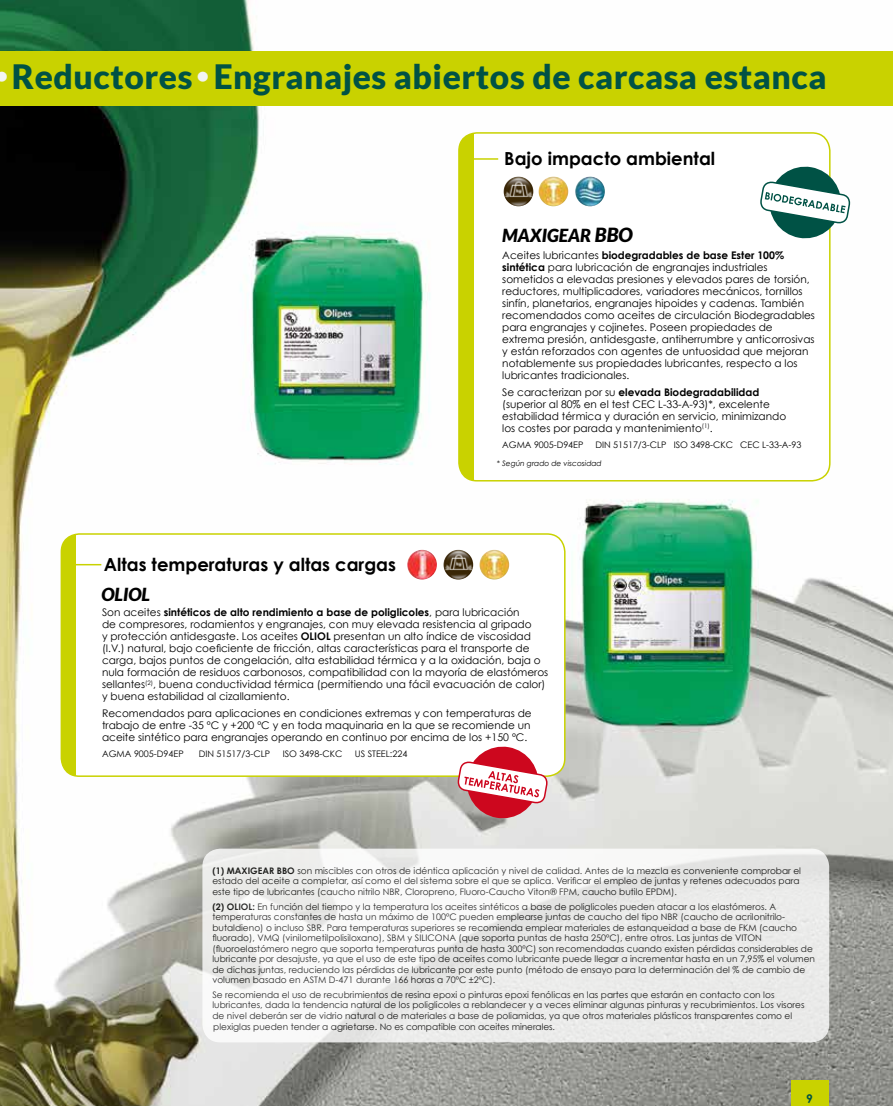
<style>
.page{position:relative;width:893px;height:1106px;background:#fff}
.page>*{position:absolute;margin:0;border:0;box-sizing:border-box;transform-origin:0 0}
.t1{font:900 33.6px "Lato";letter-spacing:.015em;color:#005245}
.t2{font:700 18px "Century Gothic";color:#000}
.t3{font:italic 900 18px "Lato";color:#000}
.t4{font:700 12px "Century Gothic";color:#005245}
.t5{font:10.5px/12px "Century Gothic";color:#000}
.t6{font:9px/10.5px "Century Gothic";color:#000}
.t7{font:italic 7.5px "Century Gothic";color:#000}
.s1{font-family:"Century Gothic";font-weight:700;color:#f3f5f1}
.s2{font-size:19.5px}
.s3{font-weight:700}
</style>
<div class="page">
<img style="left:0;top:0;width:893px;height:1106px">
<div style="left:61px;top:534px;width:504px;height:242px;background:#fff;border-radius:18px"></div>
<div style="left:61px;top:534px;width:15px;height:242px;background:#c9d200"></div>
<div style="left:61px;top:533px;width:505px;height:244px;border:2px solid #c9d200;border-radius:18px"></div>
<div style="left:459px;top:133px;width:371px;height:348px;background:#fff;border-radius:18px"></div>
<div style="left:459px;top:133px;width:14px;height:348px;background:#c9d200"></div>
<div style="left:458px;top:132px;width:373px;height:349px;border:2px solid #c9d200;border-radius:18px"></div>
<svg style="left:202px;top:848px;width:627px;height:194px;fill:#ececeb"></svg>
<img style="left:539px;top:176px;width:29px;height:30px;border-radius:15px">
<img style="left:575px;top:176px;width:30px;height:30px;border-radius:15px">
<img style="left:504px;top:176px;width:29px;height:30px;border-radius:15px">
<img style="left:407px;top:550px;width:30px;height:29px;border-radius:15px">
<img style="left:479px;top:550px;width:30px;height:29px;border-radius:15px">
<img style="left:443px;top:550px;width:30px;height:29px;border-radius:15px">
<svg style="left:457px;top:746px;width:91px;height:75px"></svg>
<svg style="left:760px;top:164px;width:91px;height:77px"></svg>
<svg style="left:76px;top:564px;width:25px;height:1px"></svg>
<hr style="left:473px;top:158px;width:25px;height:2px;background:#c9d200">
<div style="left:0;top:51px;width:893px;height:55px;background:#c9d200"></div>
<div style="left:791px;top:1080px;width:37px;height:26px;background:#c9d200"></div>
<h1 class="t1" style="left:-9px;top:57px;width:837px"><span class="s1">•</span>Reductores<span class="s1">•</span>Engranajes abiertos de carcasa estanca</h1>
<h2 class="t2" style="left:504px;top:147px;width:212px">Bajo impacto ambiental</h2>
<h2 class="t3" style="left:502px;top:224px;width:132px">MAXIGEAR <span class="s2">BBO</span></h2>
<p class="t5" style="left:502px;top:249px;width:314px">Aceites lubricantes <span class="s3">biodegradables de base Ester 100% sintética</span> para lubricación de engranajes industriales sometidos a elevadas presiones y elevados pares de torsión, reductores, multiplicadores, variadores mecánicos, tornillos sinfín, planetarios, engranajes hipoides y cadenas. También recomendados como aceites de circulación Biodegradables para engranajes y cojinetes. Poseen propiedades de extrema presión, antidesgaste, antiherrumbre y anticorrosivas y están reforzados con agentes de untuosidad que mejoran notablemente sus propiedades lubricantes, respecto a los lubricantes tradicionales.</p>
<p class="t5" style="left:502px;top:386px;width:285px">Se caracterizan por su <span class="s3">elevada Biodegradabilidad </span>(superior al 80% en el test CEC L-33-A-93)*, excelente estabilidad térmica y duración en servicio, minimizando los costes por parada y mantenimiento<sup>(1)</sup>.</p>
<p class="t6" style="left:502px;top:439px;width:83px">AGMA 9005-D94EP</p>
<p class="t6" style="left:596px;top:439px;width:207px">DIN 51517/3-CLP ISO 3498-CKC CEC L-33-A-93</p>
<h2 class="t2" style="left:104px;top:553px;width:294px">Altas temperaturas y altas cargas</h2>
<h2 class="t3" style="left:101px;top:583px;width:50px">OLIOL</h2>
<p class="t7" style="left:497px;top:458px;width:106px">* Según grado de viscosidad</p>
<p class="t5" style="left:102px;top:606px;width:448px">Son aceites <span class="s3">sintéticos de alto rendimiento a base de poliglicoles</span>, para lubricación<br>de compresores, rodamientos y engranajes, con muy elevada resistencia al gripado<br>y protección antidesgaste. Los aceites <span class="s3">OLIOL</span> presentan un alto índice de viscosidad (I.V.) natural, bajo coeficiente de fricción, altas características para el transporte de carga, bajos puntos de congelación, alta estabilidad térmica y a la oxidación, baja o nula formación de residuos carbonosos, compatibilidad con la mayoría de elastómeros sellantes<sup>(2)</sup>, buena conductividad térmica (permitiendo una fácil evacuación de calor) y buena estabilidad al cizallamiento.</p>
<p class="t5" style="left:102px;top:706px;width:431px;text-align:justify">Recomendados para aplicaciones en condiciones extremas y con temperaturas de trabajo de entre -35 ºC y +200 ºC y en toda maquinaria en la que se recomiende un aceite sintético para engranajes operando en continuo por encima de los +150 ºC.</p>
<p class="t6" style="left:102px;top:748px;width:83px">AGMA 9005-D94EP</p>
<p class="t6" style="left:199px;top:748px;width:73px">DIN 51517/3-CLP</p>
<p class="t6" style="left:283px;top:748px;width:61px">ISO 3498-CKC</p>
<p class="t6" style="left:355px;top:748px;width:54px">US STEEL:224</p>
<p class="t6" style="left:212px;top:865px;width:590px"><span class="s3">(1) MAXIGEAR BBO</span> son miscibles con otros de idéntica aplicación y nivel de calidad. Antes de la mezcla es conveniente comprobar el estado del aceite a completar, así como el del sistema sobre el que se aplica. Verificar el empleo de juntas y retenes adecuados para este tipo de lubricantes (caucho nitrilo NBR, Cloropreno, Fluoro-Caucho Viton® FPM, caucho butilo EPDM).</p>
<p class="t6" style="left:212px;top:901px;width:604px"><span class="s3">(2) OLIOL:</span> En función del tiempo y la temperatura los aceites sintéticos a base de poliglicoles pueden atacar a los elastómeros. A temperaturas constantes de hasta un máximo de 100ºC pueden emplearse juntas de caucho del tipo NBR (caucho de acrilonitrilo&shy;butaldieno) o incluso SBR. Para temperaturas superiores se recomienda emplear materiales de estanqueidad a base de FKM (caucho fluorado), VMQ (vinilometilpolisiloxano), SBM y SILICONA (que soporta puntas de hasta 250ºC), entre otros. Las juntas de VITON (fluoroelastómero negro que soporta temperaturas punta de hasta 300ºC) son recomendadas cuando existen pérdidas considerables de lubricante por desajuste, ya que el uso de este tipo de aceites como lubricante puede llegar a incrementar hasta en un 7,95% el volumen de dichas juntas, reduciendo las pérdidas de lubricante por este punto (método de ensayo para la determinación del % de cambio de volumen basado en ASTM D-471 durante 166 horas a 70ºC ±2ºC).</p>
<p class="t6" style="left:212px;top:989px;width:594px">Se recomienda el uso de recubrimientos de resina epoxi o pinturas epoxi fenólicas en las partes que estarán en contacto con los lubricantes, dada la tendencia natural de los poliglicoles a reblandecer y a veces eliminar algunas pinturas y recubrimientos. Los visores de nivel deberán ser de vidrio natural o de materiales a base de poliamidas, ya que otros materiales plásticos transparentes como el plexiglas pueden tender a agrietarse. No es compatible con aceites minerales.</p>
<h3 class="t4" style="left:806px;top:1091px;width:8px">9</h3>
</div>
